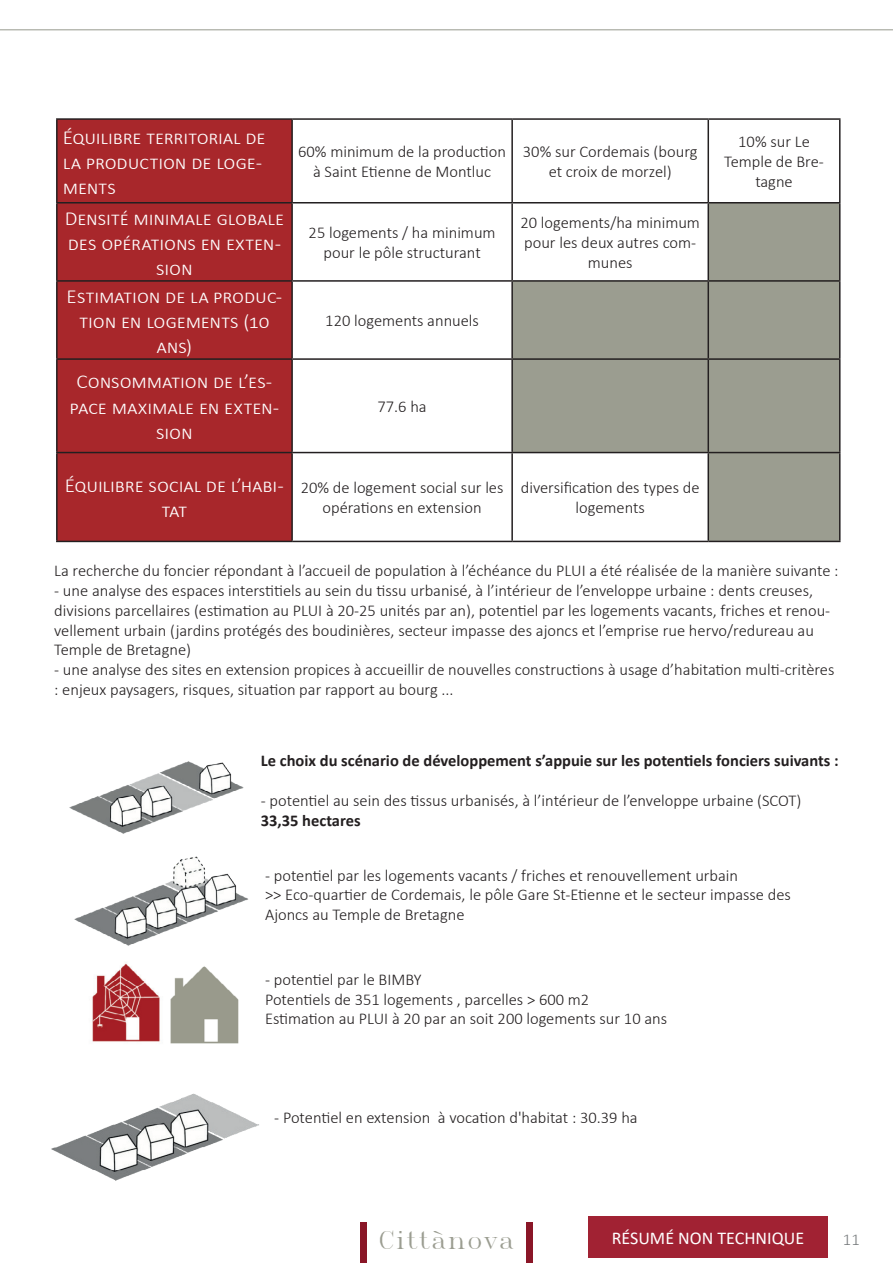
<style>
.page{position:relative;width:893px;height:1263px;background:#fff}
.page>*{position:absolute;margin:0;border:0;box-sizing:border-box;transform-origin:0 0}
.t1{font:24px "Roman T";letter-spacing:-.01em;color:#9b9d91}
.t2{font:300 19.95px/25.2px "Calibri";letter-spacing:-.005em;color:#fff;text-align:center;scale:1.05 1}
.t3{font:18px "Calibri";color:#fff}
.t4{font:300 16.5px/19.8px "Calibri";color:#231f20;text-align:center}
.t5{font:700 16.5px "Calibri";color:#231f20}
.t6{font:300 16.5px "Calibri";color:#75797b}
</style>
<div class="page">
<hr style="left:0;top:29px;width:893px;height:1px;background:#97998e">
<div style="left:526px;top:1222px;width:7px;height:41px;background:#8a1627"></div>
<div style="left:360px;top:1222px;width:7px;height:41px;background:#8a1627"></div>
<div style="left:588px;top:1216px;width:240px;height:42px;background:#a12233"></div>
<div style="left:58px;top:120px;width:233px;height:421px;background:#a8272b"></div>
<svg style="left:513px;top:203px;width:326px;height:338px;fill:#9b9d90"></svg>
<div style="left:512px;top:359px;width:196px;height:94px;background:#9b9d90"></div>
<hr style="left:56px;top:118px;width:236px;height:2px;background:#231f20">
<hr style="left:56px;top:120px;width:2px;height:82px;background:#231f20">
<hr style="left:292px;top:118px;width:220px;height:2px;background:#231f20">
<hr style="left:291px;top:120px;width:2px;height:82px;background:#231f20">
<hr style="left:512px;top:118px;width:196px;height:2px;background:#231f20">
<hr style="left:511px;top:120px;width:2px;height:82px;background:#231f20">
<hr style="left:708px;top:118px;width:132px;height:2px;background:#231f20">
<hr style="left:707px;top:120px;width:2px;height:82px;background:#231f20">
<hr style="left:839px;top:120px;width:1px;height:82px;background:#231f20">
<hr style="left:56px;top:202px;width:236px;height:1px;background:#231f20">
<hr style="left:56px;top:203px;width:2px;height:77px;background:#231f20">
<hr style="left:292px;top:202px;width:220px;height:1px;background:#231f20">
<hr style="left:291px;top:203px;width:2px;height:77px;background:#231f20">
<hr style="left:512px;top:202px;width:196px;height:1px;background:#231f20">
<hr style="left:511px;top:203px;width:2px;height:77px;background:#231f20">
<hr style="left:708px;top:202px;width:132px;height:1px;background:#231f20">
<hr style="left:707px;top:203px;width:2px;height:77px;background:#231f20">
<hr style="left:839px;top:203px;width:1px;height:77px;background:#231f20">
<hr style="left:56px;top:280px;width:236px;height:2px;background:#231f20">
<hr style="left:56px;top:282px;width:2px;height:76px;background:#231f20">
<hr style="left:292px;top:280px;width:220px;height:2px;background:#231f20">
<hr style="left:291px;top:282px;width:2px;height:76px;background:#231f20">
<hr style="left:56px;top:358px;width:236px;height:2px;background:#231f20">
<hr style="left:56px;top:360px;width:2px;height:92px;background:#231f20">
<hr style="left:292px;top:358px;width:220px;height:2px;background:#231f20">
<hr style="left:291px;top:360px;width:2px;height:92px;background:#231f20">
<hr style="left:511px;top:360px;width:2px;height:92px;background:#231f20">
<hr style="left:707px;top:360px;width:2px;height:92px;background:#231f20">
<hr style="left:839px;top:360px;width:1px;height:92px;background:#231f20">
<hr style="left:56px;top:452px;width:236px;height:1px;background:#231f20">
<hr style="left:56px;top:453px;width:2px;height:88px;background:#231f20">
<hr style="left:292px;top:452px;width:220px;height:1px;background:#231f20">
<hr style="left:291px;top:453px;width:2px;height:88px;background:#231f20">
<hr style="left:512px;top:452px;width:196px;height:1px;background:#231f20">
<hr style="left:511px;top:453px;width:2px;height:88px;background:#231f20">
<hr style="left:708px;top:452px;width:132px;height:1px;background:#231f20">
<hr style="left:707px;top:453px;width:2px;height:88px;background:#231f20">
<hr style="left:839px;top:453px;width:1px;height:88px;background:#231f20">
<hr style="left:56px;top:541px;width:236px;height:1px;background:#231f20">
<hr style="left:292px;top:541px;width:220px;height:1px;background:#231f20">
<hr style="left:512px;top:541px;width:196px;height:1px;background:#231f20">
<hr style="left:708px;top:541px;width:132px;height:1px;background:#231f20">
<hr style="left:511px;top:282px;width:2px;height:76px;background:#231f20">
<hr style="left:512px;top:280px;width:196px;height:2px;background:#231f20">
<hr style="left:708px;top:280px;width:132px;height:2px;background:#231f20">
<hr style="left:707px;top:282px;width:2px;height:76px;background:#231f20">
<hr style="left:839px;top:282px;width:1px;height:76px;background:#231f20">
<hr style="left:512px;top:358px;width:196px;height:2px;background:#231f20">
<hr style="left:708px;top:358px;width:132px;height:2px;background:#231f20">
<img style="left:69px;top:761px;width:175px;height:73px">
<img style="left:74px;top:856px;width:175px;height:90px">
<img style="left:92px;top:963px;width:147px;height:81px">
<img style="left:51px;top:1093px;width:208px;height:88px">
<p class="t2" style="left:63px;top:124px;width:195px;text-align:left">Équilibre territorial de la production de loge&shy;ments</p>
<p class="t2" style="left:65px;top:205px;width:210px">Densité minimale globale des opérations en exten&shy;sion</p>
<p class="t2" style="left:67px;top:283px;width:207px">Estimation de la produc&shy;tion en logements (10 ans)</p>
<p class="t2" style="left:70px;top:369px;width:201px">Consommation de l’es&shy;pace maximale en exten&shy;sion</p>
<p class="t4" style="left:298px;top:142px;width:209px">60% minimum de la production à Saint Etienne de Montluc</p>
<p class="t4" style="left:523px;top:142px;width:176px">30% sur Cordemais (bourg et croix de morzel)</p>
<p class="t4" style="left:724px;top:132px;width:101px">10% sur Le<br>Temple de Bre&shy;tagne</p>
<p class="t4" style="left:309px;top:223px;width:189px">25 logements / ha minimum pour le pôle structurant</p>
<p class="t4" style="left:520px;top:213px;width:181px">20 logements/ha minimum pour les deux autres com&shy;munes</p>
<p class="t4" style="left:325px;top:311px;width:155px">120 logements annuels</p>
<p class="t4" style="left:378px;top:396px;width:51px">77.6 ha</p>
<p class="t2" style="left:65px;top:473px;width:210px">Équilibre social de l’habi&shy;tat</p>
<p class="t4" style="left:301px;top:478px;width:204px">20% de logement social sur les opérations en extension</p>
<p class="t4" style="left:521px;top:478px;width:180px">diversification des types de logements</p>
<p class="t4" style="left:54px;top:561px;width:786px">La recherche du foncier répondant à l’accueil de population à l’échéance du PLUI a été réalisée de la manière suivante :</p>
<p class="t4" style="left:54px;top:580px;width:778px;text-align:left">- une analyse des espaces interstitiels au sein du tissu urbanisé, à l’intérieur de l’enveloppe urbaine : dents creuses, divisions parcellaires (estimation au PLUI à 20-25 unités par an), potentiel par les logements vacants, friches et renou&shy;vellement urbain (jardins protégés des boudinières, secteur impasse des ajoncs et l’emprise rue hervo/redureau au Temple de Bretagne)</p>
<p class="t4" style="left:54px;top:660px;width:782px;text-align:left">- une analyse des sites en extension propices à accueillir de nouvelles constructions à usage d’habitation multi-critères : enjeux paysagers, risques, situation par rapport au bourg ...</p>
<p class="t5" style="left:261px;top:749px;width:579px">Le choix du scénario de développement s’appuie sur les potentiels fonciers suivants :</p>
<p class="t4" style="left:261px;top:790px;width:542px">- potentiel au sein des tissus urbanisés, à l’intérieur de l’enveloppe urbaine (SCOT)</p>
<p class="t5" style="left:261px;top:809px;width:101px">33,35 hectares</p>
<p class="t4" style="left:265px;top:865px;width:527px;text-align:left">- potentiel par les logements vacants / friches et renouvellement urbain<br>&gt;&gt; Eco-quartier de Cordemais, le pôle Gare St-Etienne et le secteur impasse des<br>Ajoncs au Temple de Bretagne</p>
<p class="t4" style="left:265px;top:969px;width:404px;text-align:left">- potentiel par le BIMBY<br>Potentiels de 351 logements , parcelles &gt; 600 m2<br>Estimation au PLUI à 20 par an soit 200 logements sur 10 ans</p>
<p class="t4" style="left:274px;top:1108px;width:365px">- Potentiel en extension à vocation d'habitat : 30.39 ha</p>
<h1 class="t1" style="left:378px;top:1224px;width:139px">Cittànova</h1>
<p class="t3" style="left:612px;top:1225px;width:194px">RÉSUMÉ NON TECHNIQUE</p>
<p class="t6" style="left:843px;top:1229px;width:18px">11</p>
</div>
